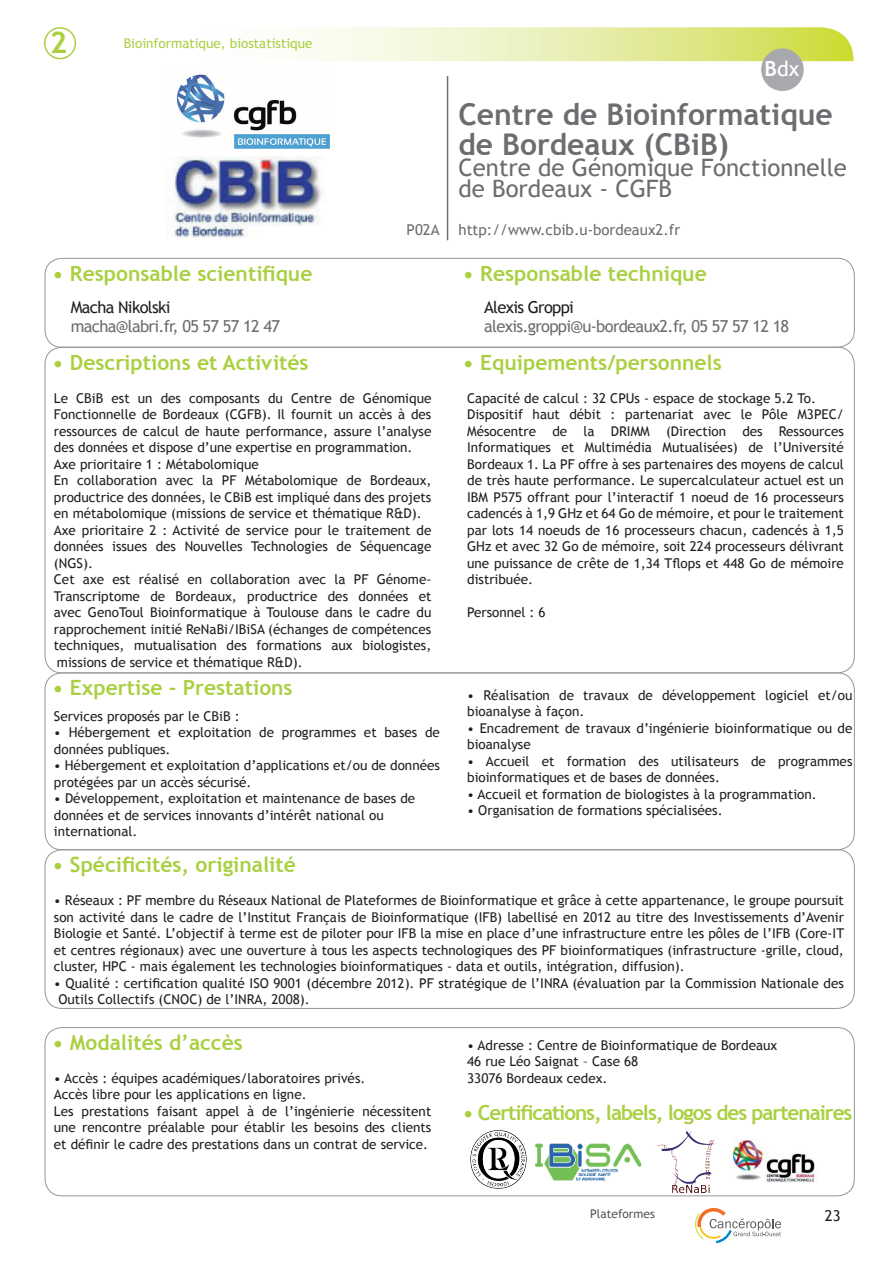
<style>
.page{position:relative;width:893px;height:1263px;background:#fff}
.page>*{position:absolute;margin:0;border:0;box-sizing:border-box;transform-origin:0 0}
.t1{font:700 30px/30px "Trebuchet MS";color:#6c6d70}
.t2{font:700 30px "Trebuchet MS";color:#aad042}
.t3{font:24px/21px "Trebuchet MS";color:#6c6d70}
.t4{font:700 21px "Trebuchet MS";color:#aad042}
.t5{font:21px "Trebuchet MS";color:#fff}
.t6{font:700 20.7px "Trebuchet MS";letter-spacing:-.05em;color:#aad042}
.t7{font:16.5px "Trebuchet MS";letter-spacing:-.04em;color:#6c6d70}
.t8{font:16.5px "Trebuchet MS";letter-spacing:-.04em;color:#231f20}
.t9{font:15px "Trebuchet MS";color:#6c6d70}
.t10{font:15px "Trebuchet MS";color:#231f20}
.t11{font:13.5px/16.5px "Trebuchet MS";color:#231f20}
.t12{font:13.5px "Trebuchet MS";color:#aad042}
.t13{font:12px "Trebuchet MS";color:#57585a}
.s1{font-weight:700}
</style>
<div class="page">
<svg style="left:695px;top:1208px;width:86px;height:35px"></svg>
<svg style="left:303px;top:27px;width:551px;height:34px;background:#e7eeab"></svg>
<div style="left:44px;top:27px;width:32px;height:32px;border:2px solid #aad042;border-radius:50%"></div>
<hr style="left:447px;top:76px;width:1px;height:164px;background:#6c6d70">
<div style="left:45px;top:1027px;width:810px;height:169px;border:1px solid #939598;border-radius:17px"></div>
<div style="left:45px;top:849px;width:810px;height:160px;border:1px solid #939598;border-radius:17px"></div>
<div style="left:45px;top:672px;width:810px;height:178px;border:1px solid #939598;border-radius:17px"></div>
<div style="left:45px;top:258px;width:810px;height:90px;border:1px solid #939598;border-radius:17px"></div>
<img style="left:166px;top:157px;width:158px;height:81px">
<img style="left:470px;top:1130px;width:57px;height:59px">
<img style="left:732px;top:1140px;width:84px;height:43px">
<img style="left:654px;top:1130px;width:62px;height:67px">
<img style="left:535px;top:1144px;width:107px;height:36px">
<img style="left:176px;top:74px;width:153px;height:75px">
<div style="left:761px;top:48px;width:43px;height:43px;background:#a8a9ad;border-radius:50%"></div>
<h1 class="t2" style="left:50px;top:24px;width:19px">2</h1>
<p class="t12" style="left:124px;top:35px;width:190px">Bioinformatique, biostatistique</p>
<h3 class="t4" style="left:53px;top:260px;width:261px">• Responsable scientifique</h3>
<p class="t8" style="left:71px;top:297px;width:101px">Macha Nikolski</p>
<p class="t7" style="left:71px;top:317px;width:211px">macha@labri.fr, 05 57 57 12 47</p>
<p class="t9" style="left:407px;top:221px;width:34px">P02A</p>
<h3 class="t4" style="left:53px;top:349px;width:258px">• Descriptions et Activités</h3>
<p class="t11" style="left:54px;top:390px;width:379px">Le CBiB est un des composants du Centre de Génomique Fonctionnelle de Bordeaux (CGFB). Il fournit un accès à des ressources de calcul de haute performance, assure l’analyse des données et dispose d’une expertise en programmation.<br>Axe prioritaire 1 : Métabolomique<br>En collaboration avec la PF Métabolomique de Bordeaux, productrice des données, le CBiB est impliqué dans des projets en métabolomique (missions de service et thématique R&amp;D).<br>Axe prioritaire 2 : Activité de service pour le traitement de données issues des Nouvelles Technologies de Séquencage (NGS).<br>Cet axe est réalisé en collaboration avec la PF Génome-Transcriptome de Bordeaux, productrice des données et avec GenoToul Bioinformatique à Toulouse dans le cadre du rapprochement initié ReNaBi/IBiSA (échanges de compétences techniques, mutualisation des formations aux biologistes, missions de service et thématique R&amp;D).</p>
<h3 class="t4" style="left:53px;top:675px;width:242px">• Expertise - Prestations</h3>
<p class="t11" style="left:54px;top:708px;width:187px">Services proposés par le CBiB :</p>
<p class="t11" style="left:54px;top:724px;width:387px">• Hébergement et exploitation de programmes et bases de données publiques.</p>
<p class="t11" style="left:54px;top:757px;width:387px">• Hébergement et exploitation d’applications et/ou de données protégées par un accès sécurisé.</p>
<p class="t11" style="left:54px;top:790px;width:363px">• Développement, exploitation et maintenance de bases de données et de services innovants d’intérêt national ou international.</p>
<h3 class="t5" style="left:765px;top:56px;width:36px"><span class="s1">B</span>dx</h3>
<h1 class="t1" style="left:458px;top:99px;width:376px">Centre de Bioinformatique de Bordeaux (CBiB)</h1>
<h2 class="t3" style="left:458px;top:157px;width:390px">Centre de Génomique Fonctionnelle de Bordeaux - CGFB</h2>
<p class="t9" style="left:458px;top:220px;width:223px">http://www.cbib.u-bordeaux2.fr</p>
<h3 class="t4" style="left:463px;top:260px;width:245px">• Responsable technique</h3>
<p class="t8" style="left:484px;top:297px;width:91px">Alexis Groppi</p>
<p class="t7" style="left:484px;top:317px;width:307px">alexis.groppi@u-bordeaux2.fr, 05 57 57 12 18</p>
<h3 class="t4" style="left:463px;top:349px;width:260px">• Equipements/personnels</h3>
<p class="t11" style="left:467px;top:390px;width:378px">Capacité de calcul : 32 CPUs - espace de stockage 5.2 To.<br>Dispositif haut débit : partenariat avec le Pôle M3PEC/ Mésocentre de la DRIMM (Direction des Ressources Informatiques et Multimédia Mutualisées) de l’Université Bordeaux 1. La PF offre à ses partenaires des moyens de calcul de très haute performance. Le supercalculateur actuel est un IBM P575 offrant pour l’interactif 1 noeud de 16 processeurs cadencés à 1,9 GHz et 64 Go de mémoire, et pour le traitement par lots 14 noeuds de 16 processeurs chacun, cadencés à 1,5<br>GHz et avec 32 Go de mémoire, soit 224 processeurs délivrant une puissance de crête de 1,34 Tflops et 448 Go de mémoire distribuée.</p>
<p class="t11" style="left:467px;top:604px;width:80px">Personnel : 6</p>
<p class="t11" style="left:467px;top:687px;width:387px">• Réalisation de travaux de développement logiciel et/ou bioanalyse à façon.</p>
<p class="t11" style="left:467px;top:720px;width:387px">• Encadrement de travaux d’ingénierie bioinformatique ou de bioanalyse</p>
<p class="t11" style="left:467px;top:753px;width:387px">• Accueil et formation des utilisateurs de programmes bioinformatiques et de bases de données.</p>
<p class="t11" style="left:467px;top:786px;width:351px">• Accueil et formation de biologistes à la programmation.</p>
<p class="t11" style="left:467px;top:802px;width:257px">• Organisation de formations spécialisées.</p>
<h3 class="t4" style="left:53px;top:851px;width:245px">• Spécificités, originalité</h3>
<p class="t11" style="left:54px;top:892px;width:792px;text-align:justify">• Réseaux : PF membre du Réseaux National de Plateformes de Bioinformatique et grâce à cette appartenance, le groupe poursuit son activité dans le cadre de l’Institut Français de Bioinformatique (IFB) labellisé en 2012 au titre des Investissements d’Avenir Biologie et Santé. L’objectif à terme est de piloter pour IFB la mise en place d’une infrastructure entre les pôles de l’IFB (Core-IT et centres régionaux) avec une ouverture à tous les aspects technologiques des PF bioinformatiques (infrastructure -grille, cloud, cluster, HPC - mais également les technologies bioinformatiques - data et outils, intégration, diffusion).</p>
<p class="t11" style="left:58px;top:975px;width:787px;text-indent:-4px">• Qualité : certification qualité ISO 9001 (décembre 2012). PF stratégique de l’INRA (évaluation par la Commission Nationale des<br>Outils Collectifs (CNOC) de l’INRA, 2008).</p>
<h3 class="t4" style="left:53px;top:1029px;width:192px">• Modalités d’accès</h3>
<p class="t11" style="left:54px;top:1070px;width:379px">• Accès : équipes académiques/laboratoires privés.<br>Accès libre pour les applications en ligne.<br>Les prestations faisant appel à de l’ingénierie nécessitent une rencontre préalable pour établir les besoins des clients et définir le cadre des prestations dans un contrat de service.</p>
<p class="t11" style="left:467px;top:1037px;width:312px">• Adresse : Centre de Bioinformatique de Bordeaux<br>46 rue Léo Saignat – Case 68<br>33076 Bordeaux cedex.</p>
<h3 class="t6" style="left:463px;top:1100px;width:391px">• Certifications, labels, logos des partenaires</h3>
<p class="t13" style="left:590px;top:1207px;width:66px">Plateformes</p>
<p class="t10" style="left:825px;top:1206px;width:17px">23</p>
</div>
